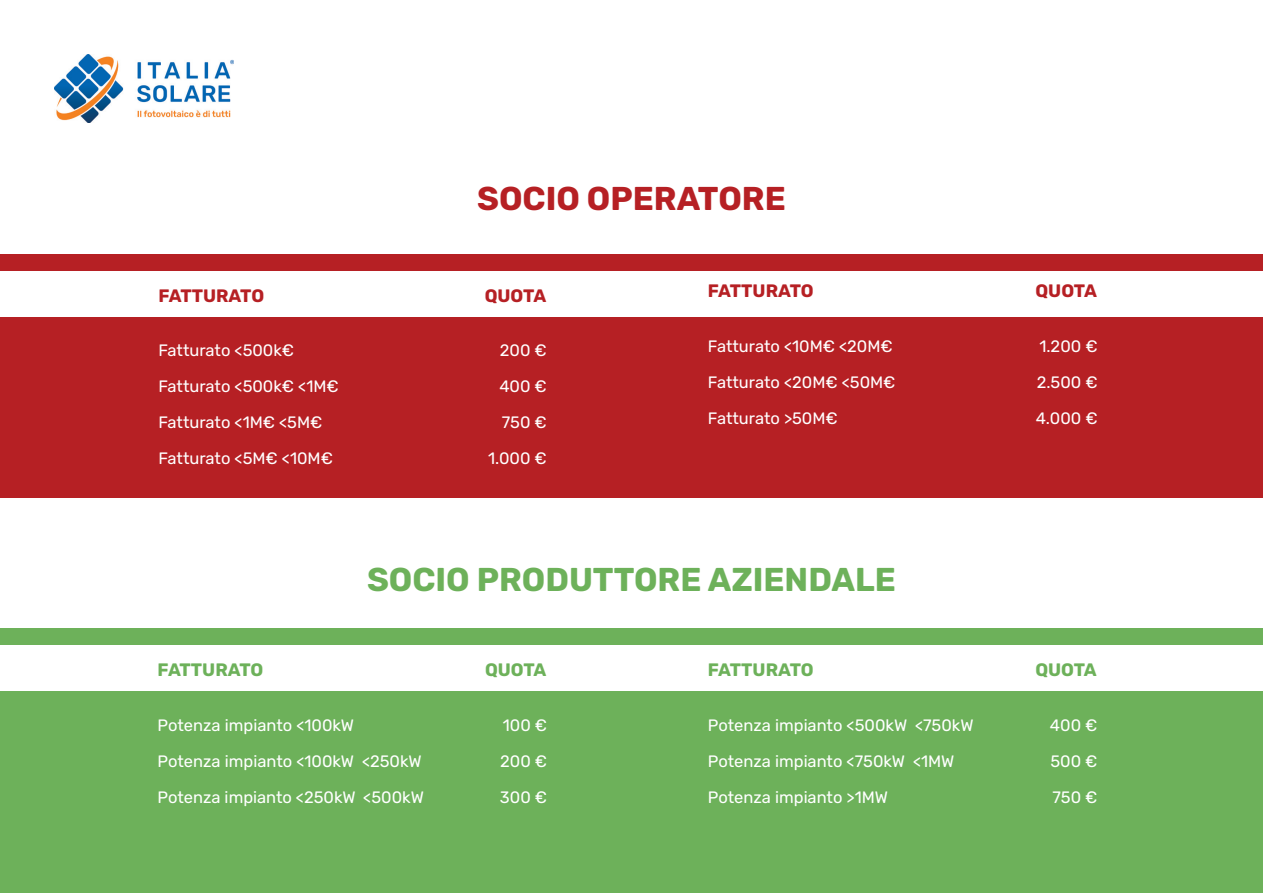
<style>
.page{position:relative;width:1263px;height:893px;background:#fff}
.page>*{position:absolute;margin:0;border:0;box-sizing:border-box;transform-origin:0 0}
.t1{font:700 33px "Rubik";color:#6db15a}
.t2{font:700 33px "Rubik";color:#b62024}
.t3{font:700 18px "Rubik";letter-spacing:-.005em;color:#b62024}
.t4{font:700 18px "Rubik";letter-spacing:-.005em;color:#6db15a}
.t5{font:16.5px "Rubik";color:#fff}
</style>
<div class="page">
<div style="left:0;top:254px;width:1263px;height:243px;background:#b62024"></div>
<div style="left:0;top:271px;width:1263px;height:45px;background:#fff"></div>
<img style="left:54px;top:54px;width:179px;height:69px">
<div style="left:0;top:628px;width:1263px;height:265px;background:#6db15a"></div>
<div style="left:0;top:645px;width:1263px;height:46px;background:#fff"></div>
<p class="t2" style="left:477px;top:180px;width:310px">SOCIO OPERATORE</p>
<p class="t3" style="left:158px;top:285px;width:107px">FATTURATO</p>
<p class="t3" style="left:485px;top:285px;width:63px">QUOTA</p>
<p class="t3" style="left:708px;top:281px;width:107px">FATTURATO</p>
<p class="t3" style="left:1035px;top:281px;width:63px">QUOTA</p>
<p class="t5" style="left:158px;top:341px;width:137px">Fatturato &lt;500k€</p>
<p class="t5" style="left:158px;top:377px;width:182px">Fatturato &lt;500k€ &lt;1M€</p>
<p class="t5" style="left:158px;top:413px;width:166px">Fatturato &lt;1M€ &lt;5M€</p>
<p class="t5" style="left:158px;top:449px;width:176px">Fatturato &lt;5M€ &lt;10M€</p>
<p class="t5" style="left:500px;top:341px;width:48px">200 €</p>
<p class="t5" style="left:499px;top:377px;width:49px">400 €</p>
<p class="t5" style="left:502px;top:413px;width:47px">750 €</p>
<p class="t5" style="left:488px;top:449px;width:60px">1.000 €</p>
<p class="t5" style="left:708px;top:337px;width:186px">Fatturato &lt;10M€ &lt;20M€</p>
<p class="t5" style="left:708px;top:373px;width:189px">Fatturato &lt;20M€ &lt;50M€</p>
<p class="t5" style="left:708px;top:409px;width:131px">Fatturato &gt;50M€</p>
<p class="t1" style="left:367px;top:561px;width:530px">SOCIO PRODUTTORE AZIENDALE</p>
<p class="t5" style="left:1039px;top:337px;width:60px">1.200 €</p>
<p class="t5" style="left:1037px;top:373px;width:62px">2.500 €</p>
<p class="t5" style="left:1036px;top:409px;width:63px">4.000 €</p>
<p class="t4" style="left:158px;top:660px;width:107px">FATTURATO</p>
<p class="t4" style="left:485px;top:660px;width:63px">QUOTA</p>
<p class="t4" style="left:708px;top:660px;width:107px">FATTURATO</p>
<p class="t4" style="left:1035px;top:660px;width:63px">QUOTA</p>
<p class="t5" style="left:158px;top:716px;width:198px">Potenza impianto &lt;100kW</p>
<p class="t5" style="left:158px;top:752px;width:266px">Potenza impianto &lt;100kW &lt;250kW</p>
<p class="t5" style="left:158px;top:788px;width:268px">Potenza impianto &lt;250kW &lt;500kW</p>
<p class="t5" style="left:503px;top:716px;width:46px">100 €</p>
<p class="t5" style="left:500px;top:752px;width:48px">200 €</p>
<p class="t5" style="left:500px;top:788px;width:49px">300 €</p>
<p class="t5" style="left:708px;top:716px;width:267px">Potenza impianto &lt;500kW &lt;750kW</p>
<p class="t5" style="left:708px;top:752px;width:248px">Potenza impianto &lt;750kW &lt;1MW</p>
<p class="t5" style="left:708px;top:788px;width:182px">Potenza impianto &gt;1MW</p>
<p class="t5" style="left:1050px;top:716px;width:49px">400 €</p>
<p class="t5" style="left:1050px;top:752px;width:49px">500 €</p>
<p class="t5" style="left:1052px;top:788px;width:47px">750 €</p>
</div>
